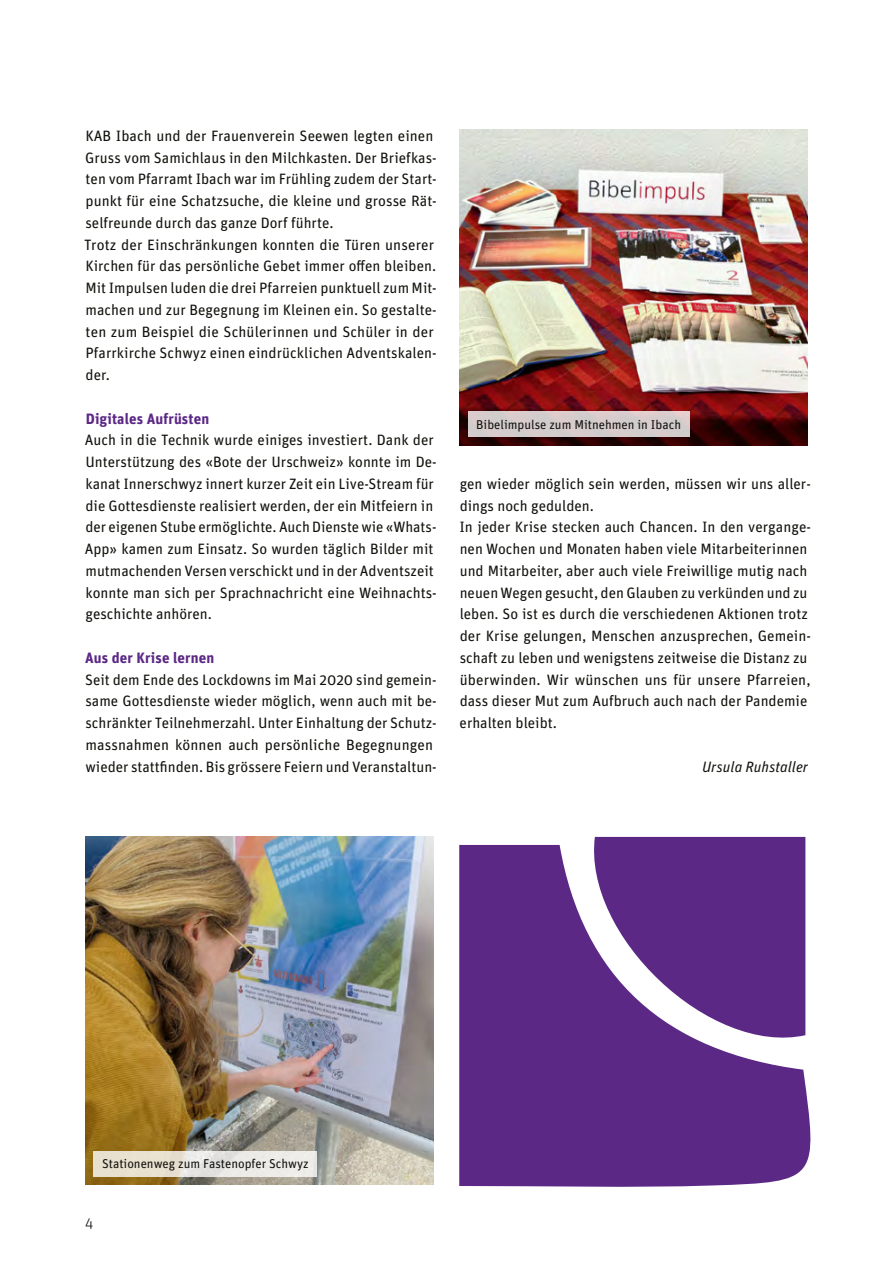
<style>
.page{position:relative;width:893px;height:1263px;background:#fff}
.page>*{position:absolute;margin:0;border:0;box-sizing:border-box;transform-origin:0 0}
.t1{font:15px/21.8px "Unit OT";color:#12120d}
.t2{font:700 15px "Unit OT";letter-spacing:.01em;color:#5c2886}
.t3{font:italic 15px "Unit OT";color:#12120d}
.t4{font:300 15px "Unit OT";color:#12120d}
.t5{font:12.75px "Unit OT";color:#12120d}
</style>
<div class="page">
<img style="left:85px;top:837px;width:349px;height:348px">
<svg style="left:94px;top:1151px;width:223px;height:25px;background:#e9e5dd"></svg>
<div style="left:459px;top:845px;width:352px;height:342px;background:#5c2886"></div>
<svg style="left:582px;top:837px;width:223px;height:219px;fill:#5c2886"></svg>
<img style="left:459px;top:130px;width:349px;height:316px">
<div style="left:468px;top:411px;width:222px;height:26px;background:#d5cccc"></div>
<p class="t1" style="left:84px;top:125px;width:354px">KAB Ibach und der Frauenverein Seewen legten einen Gruss vom Samichlaus in den Milchkasten. Der Briefkas&shy;ten vom Pfarramt Ibach war im Frühling zudem der Start&shy;punkt für eine Schatzsuche, die kleine und grosse Rät&shy;selfreunde durch das ganze Dorf führte.<br>Trotz der Einschränkungen konnten die Türen unserer Kirchen für das persönliche Gebet immer offen bleiben.<br>Mit Impulsen luden die drei Pfarreien punktuell zum Mit&shy;machen und zur Begegnung im Kleinen ein. So gestalte&shy;ten zum Beispiel die Schülerinnen und Schüler in der Pfarrkirche Schwyz einen eindrücklichen Adventskalen&shy;der.</p>
<p class="t2" style="left:86px;top:409px;width:125px">Digitales Aufrüsten</p>
<p class="t1" style="left:85px;top:429px;width:353px">Auch in die Technik wurde einiges investiert. Dank der Unterstützung des «Bote der Urschweiz» konnte im De&shy;kanat Innerschwyz innert kurzer Zeit ein Live-Stream für die Gottesdienste realisiert werden, der ein Mitfeiern in der eigenen Stube ermöglichte. Auch Dienste wie «Whats-App» kamen zum Einsatz. So wurden täglich Bilder mit mutmachenden Versen verschickt und in der Adventszeit konnte man sich per Sprachnachricht eine Weihnachts&shy;geschichte anhören.</p>
<p class="t2" style="left:85px;top:648px;width:131px">Aus der Krise lernen</p>
<p class="t1" style="left:85px;top:668px;width:353px">Seit dem Ende des Lockdowns im Mai 2020 sind gemein&shy;same Gottesdienste wieder möglich, wenn auch mit be&shy;schränkter Teilnehmerzahl. Unter Einhaltung der Schutz&shy;massnahmen können auch persönliche Begegnungen wieder stattfinden. Bis grössere Feiern und Veranstaltun-</p>
<p class="t5" style="left:476px;top:416px;width:206px">Bibelimpulse zum Mitnehmen in Ibach</p>
<p class="t1" style="left:459px;top:473px;width:353px">gen wieder möglich sein werden, müssen wir uns aller&shy;dings noch gedulden.<br>In jeder Krise stecken auch Chancen. In den vergange&shy;nen Wochen und Monaten haben viele Mitarbeiterinnen und Mitarbeiter, aber auch viele Freiwillige mutig nach neuen Wegen gesucht, den Glauben zu verkünden und zu leben. So ist es durch die verschiedenen Aktionen trotz der Krise gelungen, Menschen anzusprechen, Gemein&shy;schaft zu leben und wenigstens zeitweise die Distanz zu überwinden. Wir wünschen uns für unsere Pfarreien, dass dieser Mut zum Aufbruch auch nach der Pandemie erhalten bleibt.</p>
<p class="t3" style="left:702px;top:757px;width:108px">Ursula Ruhstaller</p>
<p class="t5" style="left:102px;top:1155px;width:208px">Stationenweg zum Fastenopfer Schwyz</p>
<p class="t4" style="left:85px;top:1214px;width:10px">4</p>
</div>
